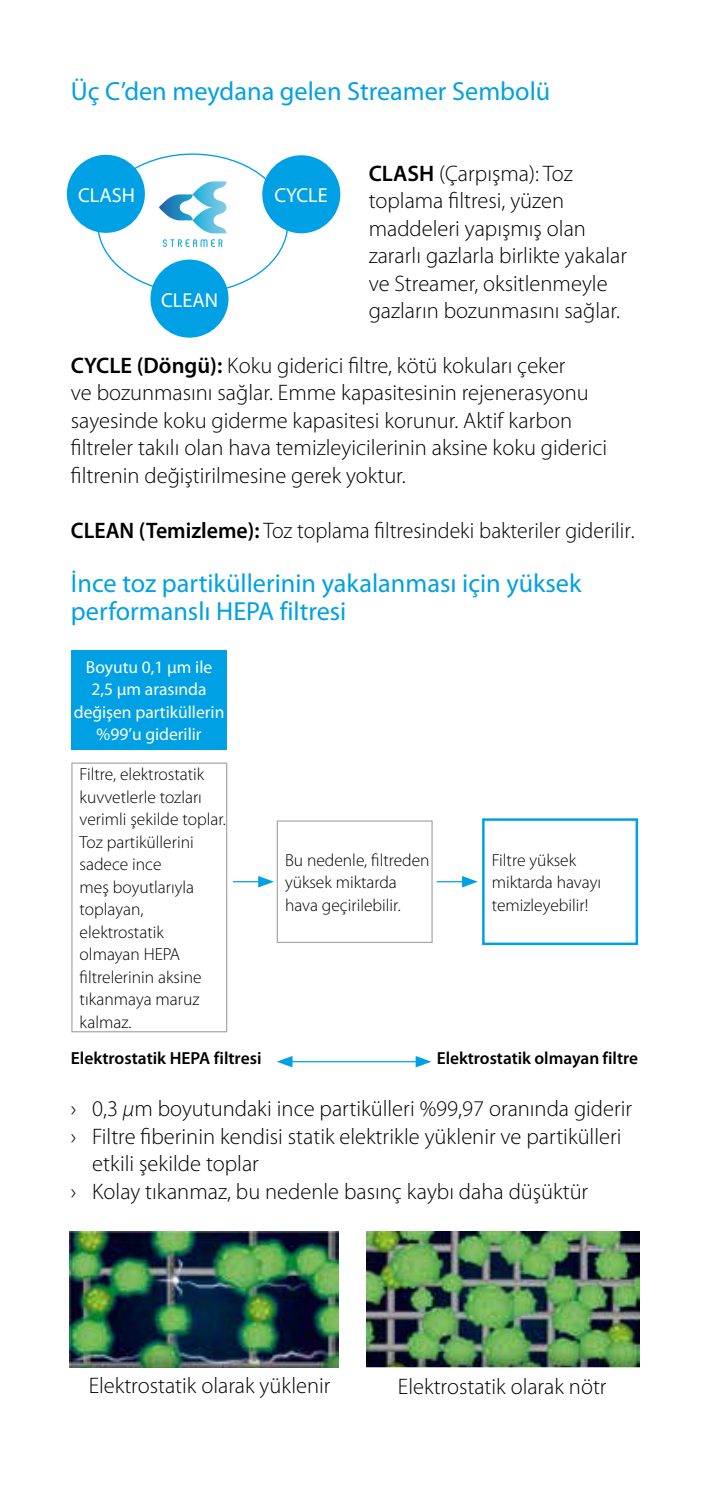
<style>
.page{position:relative;width:709px;height:1489px;background:#fff}
.page>*{position:absolute;margin:0;border:0;box-sizing:border-box;transform-origin:0 0}
.t1{font:26.25px/27.5px "Myriad Pro";color:#00a1e4}
.t2{font:300 22.5px/27.5px "Myriad Pro";color:#000}
.t3{font:20.25px "Myriad Pro";color:#fff}
.t4{font:300 17.5px/22.5px "Myriad Pro";color:#000}
.t5{font:17.5px/22.5px "Myriad Pro";color:#fff;text-align:center}
.t6{font:600 17.5px "Myriad Pro";color:#000}
.s1{font-weight:600}
.s2{font-style:italic}
</style>
<div class="page">
<svg style="left:159px;top:181px;width:68px;height:52px"></svg>
<svg style="left:163px;top:239px;width:60px;height:8px"></svg>
<div style="left:67px;top:155px;width:78px;height:78px;background:#00a1e4;border-radius:50%"></div>
<div style="left:150px;top:259px;width:78px;height:78px;background:#00a1e4;border-radius:50%"></div>
<div style="left:262px;top:155px;width:78px;height:78px;background:#00a1e4;border-radius:50%"></div>
<svg style="left:233px;top:876px;width:41px;height:11px"></svg>
<svg style="left:437px;top:876px;width:41px;height:11px"></svg>
<div style="left:71px;top:650px;width:156px;height:99px;background:#00a1e4"></div>
<div style="left:482px;top:818px;width:156px;height:127px;border:2px solid #00a1e4"></div>
<div style="left:277px;top:820px;width:155px;height:123px;border:1px solid #a7a9ac"></div>
<div style="left:71px;top:762px;width:156px;height:270px;border:1px solid #a7a9ac"></div>
<hr style="left:288px;top:1061px;width:131px;height:1px;background:#00a1e4">
<svg style="left:277px;top:1056px;width:15px;height:11px"></svg>
<svg style="left:415px;top:1056px;width:16px;height:11px"></svg>
<img style="left:70px;top:1231px;width:268px;height:137px">
<img style="left:366px;top:1231px;width:273px;height:136px">
<div style="left:364px;top:1367px;width:276px;height:43px;border:2px solid #fff"></div>
<p class="t1" style="left:71px;top:76px;width:481px">Üç C’den meydana gelen Streamer Sembolü</p>
<p class="t3" style="left:78px;top:182px;width:58px">CLASH</p>
<p class="t3" style="left:161px;top:287px;width:58px">CLEAN</p>
<p class="t3" style="left:274px;top:183px;width:55px">CYCLE</p>
<p class="t2" style="left:369px;top:160px;width:260px"><span class="s1">CLASH</span> (Çarpışma): Toz toplama filtresi, yüzen maddeleri yapışmış olan zararlı gazlarla birlikte yakalar ve Streamer, oksitlenmeyle gazların bozunmasını sağlar.</p>
<p class="t2" style="left:71px;top:352px;width:537px"><span class="s1">CYCLE (Döngü):</span> Koku giderici filtre, kötü kokuları çeker<br>ve bozunmasını sağlar. Emme kapasitesinin rejenerasyonu sayesinde koku giderme kapasitesi korunur. Aktif karbon filtreler takılı olan hava temizleyicilerinin aksine koku giderici filtrenin değiştirilmesine gerek yoktur.</p>
<p class="t2" style="left:71px;top:517px;width:565px"><span class="s1">CLEAN (Temizleme):</span> Toz toplama filtresindeki bakteriler giderilir.</p>
<p class="t1" style="left:71px;top:569px;width:512px">İnce toz partiküllerinin yakalanması için yüksek performanslı HEPA filtresi</p>
<p class="t5" style="left:74px;top:655px;width:152px">Boyutu 0,1 μm ile<br>2,5 μm arasında değişen partiküllerin %99’u giderilir</p>
<p class="t4" style="left:80px;top:763px;width:148px">Filtre, elektrostatik kuvvetlerle tozları verimli şekilde toplar.<br>Toz partiküllerini sadece ince<br>meş boyutlarıyla toplayan, elektrostatik olmayan HEPA filtrelerinin aksine tıkanmaya maruz kalmaz.</p>
<p class="t6" style="left:71px;top:1047px;width:192px">Elektrostatik HEPA filtresi</p>
<p class="t2" style="left:71px;top:1095px;width:563px">› 0,3 <span class="s2">μ</span>m boyutundaki ince partikülleri %99,97 oranında giderir</p>
<p class="t2" style="left:71px;top:1122px;width:552px">› Filtre fiberinin kendisi statik elektrikle yüklenir ve partikülleri</p>
<p class="t2" style="left:92px;top:1150px;width:168px">etkili şekilde toplar</p>
<p class="t2" style="left:71px;top:1177px;width:519px">› Kolay tıkanmaz, bu nedenle basınç kaybı daha düşüktür</p>
<p class="t4" style="left:285px;top:849px;width:146px">Bu nedenle, filtreden yüksek miktarda hava geçirilebilir.</p>
<p class="t4" style="left:491px;top:849px;width:111px">Filtre yüksek miktarda havayı temizleyebilir!</p>
<p class="t6" style="left:437px;top:1047px;width:203px">Elektrostatik olmayan filtre</p>
<p class="t2" style="left:89px;top:1371px;width:243px">Elektrostatik olarak yüklenir</p>
<p class="t2" style="left:398px;top:1372px;width:210px">Elektrostatik olarak nötr</p>
</div>
